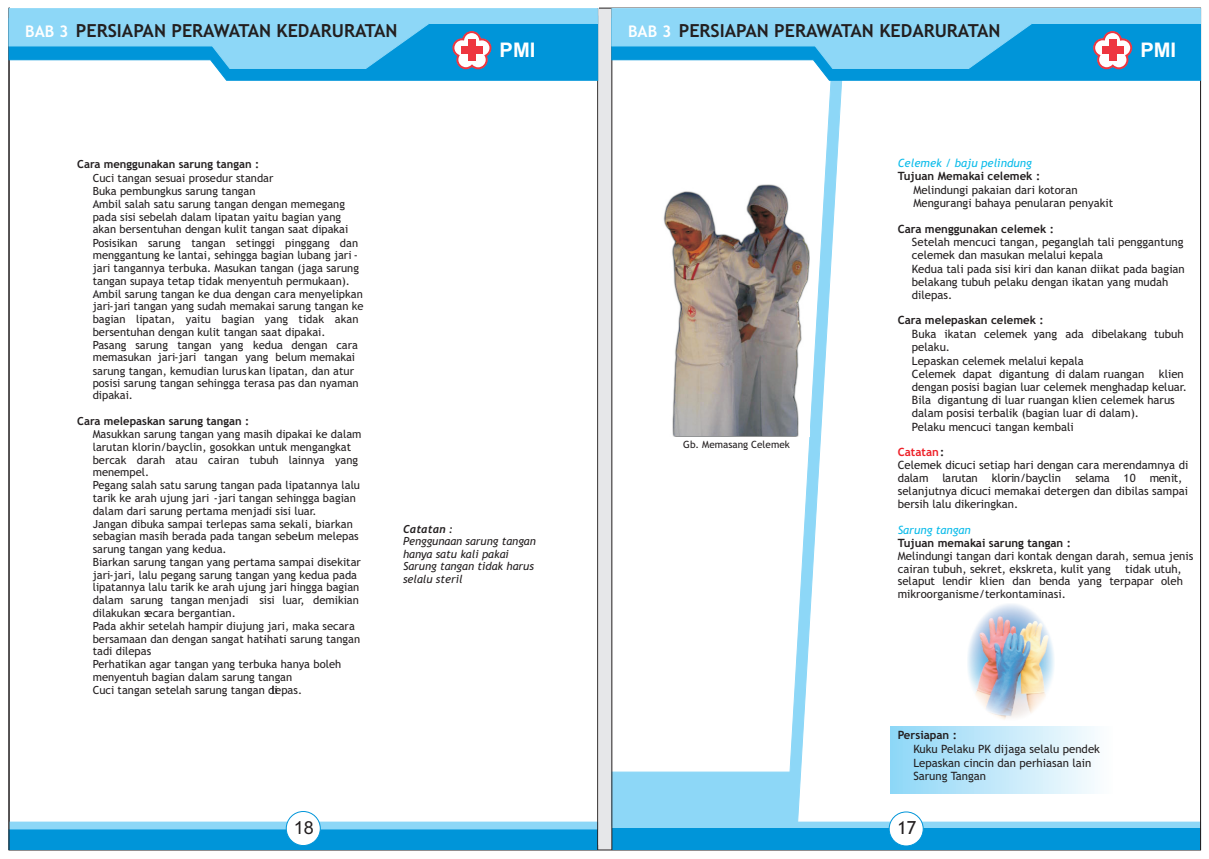
<style>
.page{position:relative;width:1209px;height:859px;background:#fff}
.page>*{position:absolute;margin:0;border:0;box-sizing:border-box;transform-origin:0 0}
.t1{font:700 20.1px "Arial";color:#fff}
.t2{font:700 18px "Trebuchet MS";color:#231f20}
.t3{font:18px "Arial";color:#231f20}
.t4{font:18px "Trebuchet MS";color:#231f20}
.t5{font:11.4px/13px "Trebuchet MS";color:#231f20}
.t6{font:700 11.4px "Trebuchet MS";color:#231f20}
.t7{font:italic 11.4px "Trebuchet MS";color:#0abbea}
.t8{font:11.2px/12.8px "Trebuchet MS";color:#231f20}
.t9{font:700 11.2px "Trebuchet MS";color:#231f20}
.t10{font:italic 11.1px/12.5px "Trebuchet MS";color:#231f20}
.t11{font:italic 700 11.1px "Trebuchet MS";color:#231f20}
.t12{font:10px "Trebuchet MS";color:#231f20}
.s1{font-size:16px;color:#fff}
.s2{font-weight:700;color:#ee2028}
.s3{font-weight:700}
</style>
<div class="page">
<svg style="left:10px;top:822px;width:587px;height:28px"></svg>
<div style="left:286px;top:811px;width:34px;height:35px;background:#fff;border:1px solid #0095d9;border-radius:50%"></div>
<hr style="left:597px;top:8px;width:1px;height:842px;background:#231f20">
<hr style="left:9px;top:8px;width:1px;height:842px;background:#231f20">
<svg style="left:786px;top:80px;width:57px;height:692px"></svg>
<svg style="left:612px;top:772px;width:587px;height:78px"></svg>
<div style="left:888px;top:812px;width:35px;height:34px;background:#fff;border:1px solid #0095d9;border-radius:50%"></div>
<img style="left:663px;top:173px;width:146px;height:264px">
<hr style="left:1199px;top:8px;width:1px;height:842px;background:#231f20">
<hr style="left:611px;top:8px;width:1px;height:842px;background:#231f20">
<div style="left:890px;top:727px;width:221px;height:66px;background:linear-gradient(to right,#8ed6f7,#fcfdfe)"></div>
<img style="left:967px;top:604px;width:87px;height:116px">
<svg style="left:9px;top:8px;width:588px;height:72px"></svg>
<div style="left:468px;top:39px;width:7px;height:22px;background:#ee3640"></div>
<div style="left:461px;top:46px;width:21px;height:8px;background:#ee3640"></div>
<svg style="left:611px;top:8px;width:589px;height:72px"></svg>
<div style="left:1108px;top:39px;width:8px;height:22px;background:#ee3640"></div>
<div style="left:1101px;top:46px;width:22px;height:8px;background:#ee3640"></div>
<h2 class="t2" style="left:25px;top:23px;width:374px"><span class="s1">BAB 3</span> PERSIAPAN PERAWATAN KEDARURATAN</h2>
<h1 class="t1" style="left:499px;top:43px;width:37px">PMI</h1>
<p class="t9" style="left:77px;top:160px;width:183px">Cara menggunakan sarung tangan :</p>
<p class="t8" style="left:93px;top:172px;width:272px">Cuci tangan sesuai prosedur standar<br>Buka pembungkus sarung tangan<br>Ambil salah satu sarung tangan dengan memegang pada sisi sebelah dalam lipatan yaitu bagian yang akan bersentuhan dengan kulit tangan saat dipakai Posisikan sarung tangan setinggi pinggang dan menggantung ke lantai, sehingga bagian lubang jari - jari tangannya terbuka. Masukan tangan (jaga sarung tangan supaya tetap tidak menyentuh permukaan).<br>Ambil sarung tangan ke dua dengan cara menyelipkan jari-jari tangan yang sudah memakai sarung tangan ke bagian lipatan, yaitu bagian yang tidak akan bersentuhan dengan kulit tangan saat dipakai.<br>Pasang sarung tangan yang kedua dengan cara memasukan jari-jari tangan yang belum memakai sarung tangan, kemudian lurus kan lipatan, dan atur posisi sarung tangan sehingga terasa pas dan nyaman dipakai.</p>
<p class="t9" style="left:77px;top:417px;width:173px">Cara melepaskan sarung tangan :</p>
<p class="t8" style="left:93px;top:429px;width:270px">Masukkan sarung tangan yang masih dipakai ke dalam larutan klorin/bayclin, gosokkan untuk mengangkat bercak darah atau cairan tubuh lainnya yang menempel.<br>Pegang salah satu sarung tangan pada lipatannya lalu tarik ke arah ujung jari -jari tangan sehingga bagian dalam dari sarung pertama menjadi sisi luar.<br>Jangan dibuka sampai terlepas sama sekali, biarkan sebagian masih berada pada tangan sebelum melepas sarung tangan yang kedua.<br>Biarkan sarung tangan yang pertama sampai disekitar jari-jari, lalu pegang sarung tangan yang kedua pada lipatannya lalu tarik ke arah ujung jari hingga bagian dalam sarung tangan menjadi sisi luar, demikian dilakukan secara bergantian.<br>Pada akhir setelah hampir diujung jari, maka secara bersamaan dan dengan sangat hati-hati sarung tangan tadi dilepas<br>Perhatikan agar tangan yang terbuka hanya boleh menyentuh bagian dalam sarung tangan<br>Cuci tangan setelah sarung tangan dilepas.</p>
<p class="t11" style="left:403px;top:525px;width:51px">Catatan :</p>
<p class="t10" style="left:403px;top:536px;width:134px">Penggunaan sarung tangan hanya satu kali pakai<br>Sarung tangan tidak harus selalu steril</p>
<h2 class="t3" style="left:294px;top:821px;width:22px">18</h2>
<h2 class="t2" style="left:628px;top:23px;width:374px"><span class="s1">BAB 3</span> PERSIAPAN PERAWATAN KEDARURATAN</h2>
<h1 class="t1" style="left:1139px;top:43px;width:37px">PMI</h1>
<p class="t12" style="left:683px;top:441px;width:108px">Gb. Memasang Celemek</p>
<p class="t7" style="left:897px;top:159px;width:135px">Celemek / baju pelindung</p>
<p class="t6" style="left:897px;top:172px;width:144px">Tujuan Memakai celemek :</p>
<p class="t5" style="left:913px;top:184px;width:201px;line-height:13.6px">Melindungi pakaian dari kotoran<br>Mengurangi bahaya penularan penyakit</p>
<p class="t6" style="left:897px;top:224px;width:158px">Cara menggunakan celemek :</p>
<p class="t5" style="left:911px;top:237px;width:274px">Setelah mencuci tangan, peganglah tali penggantung celemek dan masukan melalui kepala<br>Kedua tali pada sisi kiri dan kanan diikat pada bagian belakang tubuh pelaku dengan ikatan yang mudah dilepas.</p>
<p class="t6" style="left:897px;top:316px;width:147px">Cara melepaskan celemek :</p>
<p class="t5" style="left:911px;top:328px;width:273px">Buka ikatan celemek yang ada dibelakang tubuh pelaku.</p>
<p class="t5" style="left:911px;top:355px;width:234px;line-height:13.6px">Lepaskan celemek melalui kepala<br>Celemek dapat digantung di dalam ruangan</p>
<p class="t5" style="left:911px;top:369px;width:276px;text-indent:247px">klien dengan posisi bagian luar celemek menghadap keluar.<br>Bila digantung di luar ruangan klien celemek harus dalam posisi terbalik (bagian luar di dalam).<br>Pelaku mencuci tangan kembali</p>
<p class="t5" style="left:897px;top:447px;width:292px"><span class="s2">Catatan</span><span class="s3">:<br></span>Celemek dicuci setiap hari dengan cara merendamnya di dalam larutan</p>
<p class="t5" style="left:897px;top:472px;width:292px;text-indent:178px">selama 10 menit, selanjutnya dicuci memakai detergen dan dibilas sampai bersih lalu dikeringkan.</p>
<p class="t7" style="left:897px;top:526px;width:74px">Sarung tangan</p>
<p class="t6" style="left:897px;top:538px;width:175px">Tujuan memakai sarung tangan :</p>
<p class="t5" style="left:897px;top:550px;width:297px">Melindungi tangan dari kontak dengan darah, semua jenis cairan tubuh, sekret, ekskreta, kulit yang tidak utuh, selaput lendir klien dan benda yang terpapar oleh mikroorganisme/terkontaminasi.</p>
<p class="t5" style="left:991px;top:472px;width:71px">klorin/bayclin</p>
<p class="t6" style="left:897px;top:731px;width:61px">Persiapan :</p>
<p class="t5" style="left:913px;top:743px;width:188px;line-height:14.3px">Kuku Pelaku PK dijaga selalu pendek<br>Lepaskan cincin dan perhiasan lain</p>
<p class="t5" style="left:913px;top:771px;width:74px">Sarung Tangan</p>
<h2 class="t4" style="left:897px;top:821px;width:20px">17</h2>
</div>
